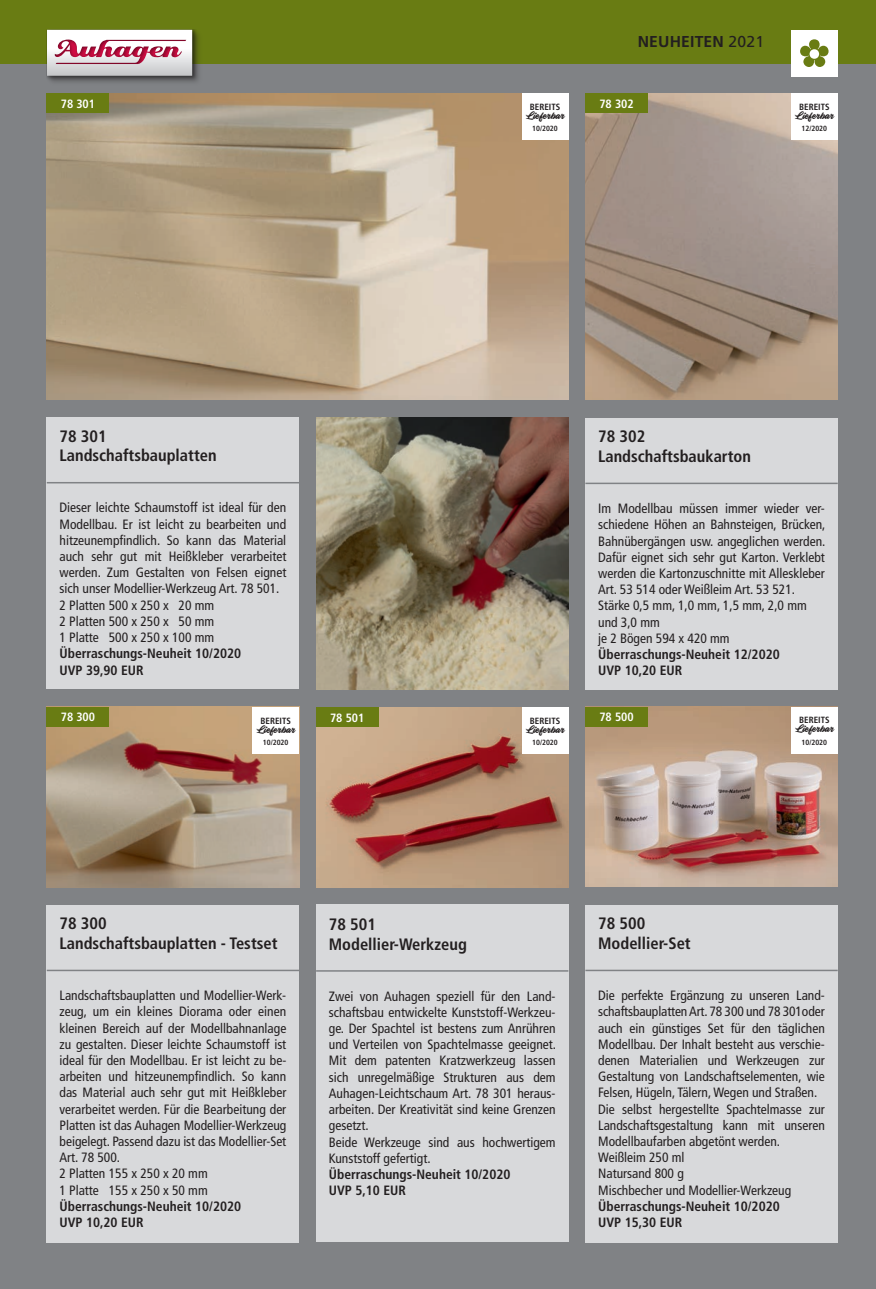
<style>
.page{position:relative;width:876px;height:1289px;background:#fff}
.page>*{position:absolute;margin:0;border:0;box-sizing:border-box;transform-origin:0 0}
.Art_-Bez_dt{font:700 condensed 16.5px "Frutiger LT Com";color:#231f20}
.Artikelnummer_Text{font:700 condensed 16.5px "Frutiger LT Com";color:#231f20}
.Artikelnummer_Text-2{font:700 15.75px "Frutiger LT Com";letter-spacing:.01em;color:#231f20}
.Text_dt{font:condensed 13.5px/16.2px "Frutiger LT Com";color:#231f20;text-align:justify}
.Text_dt-2{font:700 condensed 13.5px "Frutiger LT Com";color:#231f20}
.Text_dt-3{font:13.5px "Knight Brush";color:#231f20}
.Artikelnummer_Bild{font:700 condensed 12px "Frutiger LT Com";color:#fff}
.Art_-N_Bild{font:700 condensed 12px "Frutiger LT Com";color:#fff}
.Text_dt-4{font:700 condensed 9px "Frutiger LT Com";color:#231f20}
.Text_dt-5{font:700 condensed 7.5px "Frutiger LT Com";color:#231f20}
.s1{font-weight:400}
</style>
<div class="page">
<div style="left:0;top:0;width:876px;height:1288px;background:#808285"></div>
<div style="left:0;top:0;width:876px;height:64px;background:#697c13"></div>
<div style="left:47px;top:29px;width:158px;height:59px;background:#231f20;opacity:.37"></div>
<img style="left:47px;top:30px;width:151px;height:51px">
<svg style="left:47px;top:30px;width:145px;height:46px;background:#ddc3cb"></svg>
<div style="left:791px;top:30px;width:47px;height:47px;background:#fff"></div>
<svg style="left:800px;top:39px;width:28px;height:28px"></svg>
<img style="left:47px;top:94px;width:521px;height:306px">
<div style="left:47px;top:94px;width:62px;height:19px;background:#697c13"></div>
<img style="left:585px;top:94px;width:253px;height:306px">
<div style="left:585px;top:94px;width:63px;height:19px;background:#697c13"></div>
<img style="left:316px;top:418px;width:252px;height:271px">
<img style="left:316px;top:707px;width:252px;height:180px">
<img style="left:585px;top:706px;width:253px;height:181px">
<div style="left:585px;top:706px;width:63px;height:20px;background:#697c13"></div>
<div style="left:316px;top:707px;width:62px;height:20px;background:#697c13"></div>
<img style="left:47px;top:706px;width:252px;height:181px">
<div style="left:47px;top:706px;width:62px;height:20px;background:#697c13"></div>
<div style="left:47px;top:905px;width:252px;height:337px;background:#d8d9db"></div>
<hr style="left:47px;top:969px;width:252px;height:2px;background:#808285">
<div style="left:316px;top:904px;width:252px;height:338px;background:#d8d9db"></div>
<hr style="left:316px;top:970px;width:252px;height:1px;background:#808285">
<div style="left:47px;top:417px;width:252px;height:272px;background:#d8d9db"></div>
<hr style="left:47px;top:482px;width:252px;height:1px;background:#808285">
<div style="left:585px;top:418px;width:253px;height:271px;background:#d8d9db"></div>
<hr style="left:585px;top:482px;width:253px;height:2px;background:#808285">
<div style="left:585px;top:905px;width:253px;height:337px;background:#d8d9db"></div>
<hr style="left:585px;top:969px;width:253px;height:2px;background:#808285">
<div style="left:522px;top:94px;width:46px;height:46px;background:#fff"></div>
<div style="left:791px;top:94px;width:47px;height:46px;background:#fff"></div>
<div style="left:252px;top:707px;width:47px;height:47px;background:#fff"></div>
<div style="left:522px;top:707px;width:46px;height:47px;background:#fff"></div>
<div style="left:791px;top:706px;width:47px;height:47px;background:#fff"></div>
<p class="Artikelnummer_Text-2" style="left:638px;top:32px;width:128px">NEUHEITEN <span class="s1">2021</span></p>
<p class="Artikelnummer_Bild" style="left:61px;top:97px;width:36px">78 301</p>
<p class="Artikelnummer_Bild" style="left:599px;top:97px;width:36px">78 302</p>
<p class="Text_dt-4" style="left:530px;top:102px;width:32px">BEREITS</p>
<p class="Text_dt-3" style="left:526px;top:108px;width:40px">Lieferbar</p>
<p class="Text_dt-5" style="left:532px;top:124px;width:27px">10/2020</p>
<p class="Text_dt-4" style="left:799px;top:102px;width:32px">BEREITS</p>
<p class="Text_dt-3" style="left:795px;top:108px;width:40px">Lieferbar</p>
<p class="Text_dt-5" style="left:802px;top:124px;width:27px">12/2020</p>
<p class="Artikelnummer_Text" style="left:60px;top:426px;width:49px">78 301</p>
<p class="Art_-Bez_dt" style="left:60px;top:446px;width:159px">Landschaftsbauplatten</p>
<p class="Text_dt" style="left:60px;top:499px;width:228px">Dieser leichte Schaumstoff ist ideal für den Modellbau. Er ist leicht zu bearbeiten und hitzeunempfindlich. So kann das Material auch sehr gut mit Heißkleber verarbeitet werden. Zum Gestalten von Felsen eignet sich unser Modellier-Werkzeug Art. 78 501.</p>
<p class="Text_dt" style="left:60px;top:597px;width:156px">2 Platten 500 x 250 x 20 mm</p>
<p class="Text_dt" style="left:60px;top:613px;width:156px">2 Platten 500 x 250 x 50 mm</p>
<p class="Text_dt" style="left:60px;top:629px;width:156px">1 Platte 500 x 250 x 100 mm</p>
<p class="Text_dt-2" style="left:60px;top:645px;width:183px">Überraschungs-Neuheit 10/2020</p>
<p class="Text_dt-2" style="left:60px;top:661px;width:86px">UVP 39,90 EUR</p>
<p class="Artikelnummer_Text" style="left:598px;top:427px;width:49px">78 302</p>
<p class="Art_-Bez_dt" style="left:598px;top:446px;width:154px">Landschaftsbaukarton</p>
<p class="Text_dt" style="left:598px;top:500px;width:229px">Im Modellbau müssen immer wieder ver&shy;schiedene Höhen an Bahnsteigen, Brücken, Bahnübergängen usw. angeglichen werden.<br>Dafür eignet sich sehr gut Karton. Verklebt werden die Kartonzuschnitte mit Alleskleber Art. 53 514 oder Weißleim Art. 53 521.</p>
<p class="Text_dt" style="left:598px;top:597px;width:210px">Stärke 0,5 mm, 1,0 mm, 1,5 mm, 2,0 mm und 3,0 mm</p>
<p class="Text_dt" style="left:598px;top:630px;width:133px">je 2 Bögen 594 x 420 mm</p>
<p class="Text_dt-2" style="left:598px;top:646px;width:183px">Überraschungs-Neuheit 12/2020</p>
<p class="Text_dt-2" style="left:598px;top:662px;width:86px">UVP 10,20 EUR</p>
<p class="Artikelnummer_Bild" style="left:61px;top:710px;width:36px">78 300</p>
<p class="Art_-N_Bild" style="left:330px;top:710px;width:36px">78 501</p>
<p class="Art_-N_Bild" style="left:599px;top:710px;width:36px">78 500</p>
<p class="Text_dt-4" style="left:261px;top:715px;width:32px">BEREITS</p>
<p class="Text_dt-3" style="left:256px;top:722px;width:40px">Lieferbar</p>
<p class="Text_dt-5" style="left:263px;top:738px;width:27px">10/2020</p>
<p class="Text_dt-4" style="left:530px;top:715px;width:32px">BEREITS</p>
<p class="Text_dt-3" style="left:526px;top:722px;width:40px">Lieferbar</p>
<p class="Text_dt-5" style="left:532px;top:738px;width:27px">10/2020</p>
<p class="Text_dt-4" style="left:799px;top:715px;width:32px">BEREITS</p>
<p class="Text_dt-3" style="left:795px;top:721px;width:40px">Lieferbar</p>
<p class="Text_dt-5" style="left:802px;top:737px;width:27px">10/2020</p>
<p class="Artikelnummer_Text" style="left:60px;top:913px;width:49px">78 300</p>
<p class="Art_-Bez_dt" style="left:60px;top:933px;width:220px">Landschaftsbauplatten - Testset</p>
<p class="Text_dt" style="left:60px;top:987px;width:228px">Landschaftsbauplatten und Modellier-Werk&shy;zeug, um ein kleines Diorama oder einen kleinen Bereich auf der Modellbahnanlage zu gestalten. Dieser leichte Schaumstoff ist ideal für den Modellbau. Er ist leicht zu be&shy;arbeiten und hitzeunempfindlich. So kann das Material auch sehr gut mit Heißkleber verarbeitet werden. Für die Bearbeitung der Platten ist das Auhagen Modellier-Werkzeug beigelegt. Passend dazu ist das Modellier-Set Art. 78 500.</p>
<p class="Text_dt" style="left:60px;top:1165px;width:150px">2 Platten 155 x 250 x 20 mm</p>
<p class="Text_dt" style="left:60px;top:1181px;width:150px">1 Platte 155 x 250 x 50 mm</p>
<p class="Text_dt-2" style="left:60px;top:1198px;width:183px">Überraschungs-Neuheit 10/2020</p>
<p class="Text_dt-2" style="left:60px;top:1214px;width:86px">UVP 10,20 EUR</p>
<p class="Art_-Bez_dt" style="left:329px;top:914px;width:49px">78 501</p>
<p class="Art_-Bez_dt" style="left:329px;top:934px;width:140px">Modellier-Werkzeug</p>
<p class="Text_dt" style="left:329px;top:987px;width:229px">Zwei von Auhagen speziell für den Land&shy;schaftsbau entwickelte Kunststoff-Werkzeu&shy;ge. Der Spachtel ist bestens zum Anrühren und Verteilen von Spachtelmasse geeignet.<br>Mit dem patenten Kratzwerkzeug lassen sich unregelmäßige Strukturen aus dem Auhagen-Leichtschaum Art. 78 301 heraus&shy;arbeiten. Der Kreativität sind keine Grenzen gesetzt.</p>
<p class="Text_dt" style="left:329px;top:1133px;width:228px">Beide Werkzeuge sind aus hochwertigem<br>Kunststoff gefertigt.</p>
<p class="Text_dt-2" style="left:329px;top:1166px;width:183px">Überraschungs-Neuheit 10/2020</p>
<p class="Text_dt-2" style="left:329px;top:1182px;width:79px">UVP 5,10 EUR</p>
<p class="Artikelnummer_Text" style="left:598px;top:913px;width:49px">78 500</p>
<p class="Art_-Bez_dt" style="left:598px;top:933px;width:94px">Modellier-Set</p>
<p class="Text_dt" style="left:598px;top:987px;width:228px">Die perfekte Ergänzung zu unseren Land&shy;schaftsbauplatten Art. 78 300 und 78 301oder auch ein günstiges Set für den täglichen Modellbau. Der Inhalt besteht aus verschie&shy;denen Materialien und Werkzeugen zur Gestaltung von Landschaftselementen, wie Felsen, Hügeln, Tälern, Wegen und Straßen.</p>
<p class="Text_dt" style="left:598px;top:1100px;width:228px">Die selbst hergestellte Spachtelmasse zur Landschaftsgestaltung kann mit unseren Modellbaufarben abgetönt werden.</p>
<p class="Text_dt" style="left:598px;top:1149px;width:88px">Weißleim 250 ml</p>
<p class="Text_dt" style="left:598px;top:1165px;width:87px">Natursand 800 g</p>
<p class="Text_dt" style="left:598px;top:1181px;width:195px">Mischbecher und Modellier-Werkzeug</p>
<p class="Text_dt-2" style="left:598px;top:1198px;width:183px">Überraschungs-Neuheit 10/2020</p>
<p class="Text_dt-2" style="left:598px;top:1214px;width:86px">UVP 15,30 EUR</p>
</div>
